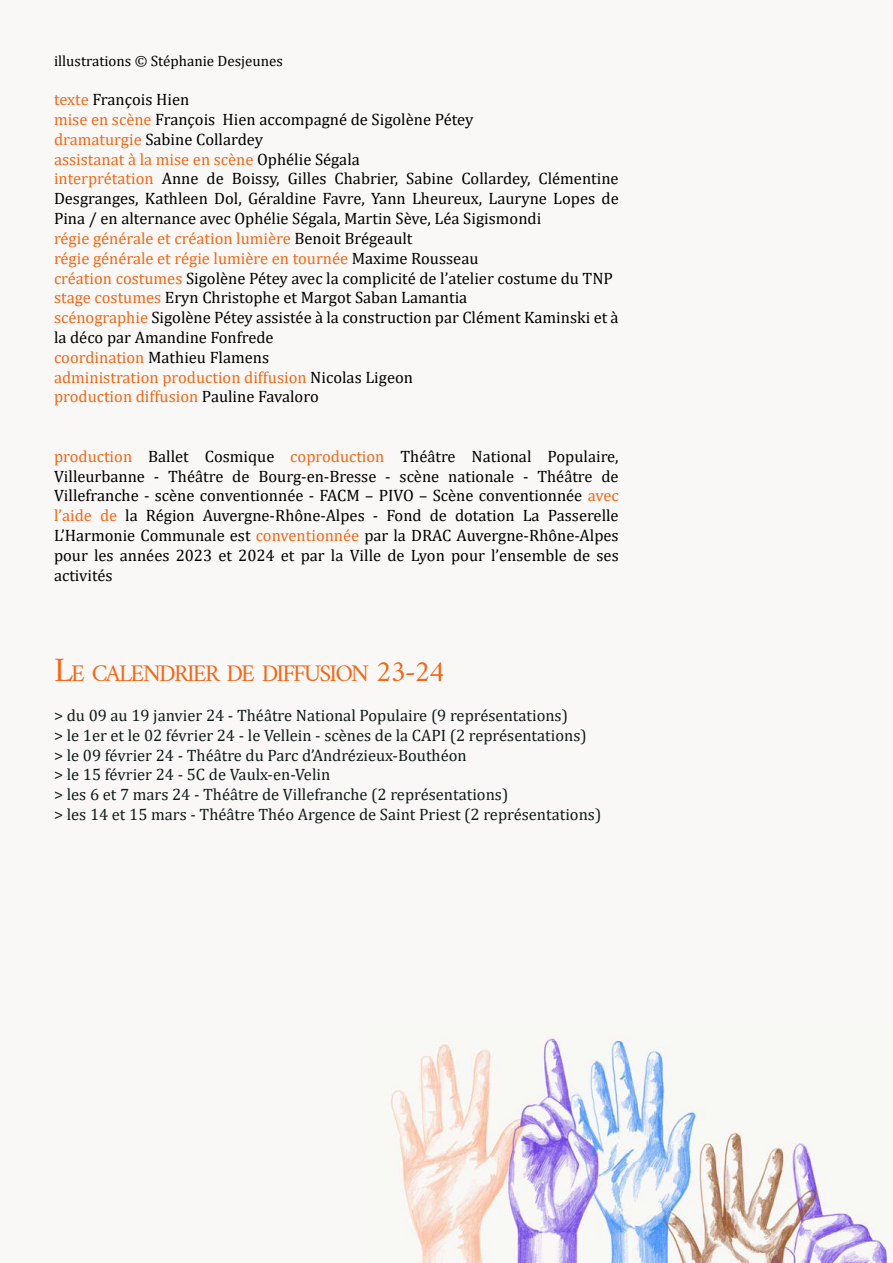
<style>
.page{position:relative;width:893px;height:1263px;background:#f9f8f6}
.page>*{position:absolute;margin:0;border:0;box-sizing:border-box;transform-origin:0 0}
.t1{font:24.15px "Amiri";letter-spacing:-.07em;color:#f16818}
.t2{font:16.5px/19.8px "Cambria";color:#000}
.t3{font:16.5px/19.8px "Cambria";color:#121b1a}
.t4{font:15px "Cambria";color:#000}
.s1{color:#f16818}
.s2{font-size:34.5px}
.s3{font-size:30px}
</style>
<div class="page">
<img style="left:391px;top:1035px;width:497px;height:228px">
<p class="t4" style="left:54px;top:52px;width:231px">illustrations © Stéphanie Desjeunes</p>
<p class="t2" style="left:54px;top:90px;width:566px"><span class="s1">texte</span> François Hien<br><span class="s1">mise en scène</span> François Hien accompagné de Sigolène Pétey<br><span class="s1">dramaturgie</span> Sabine Collardey<br><span class="s1">assistanat à la mise en scène</span> Ophélie Ségala<br><span class="s1">interprétation</span> Anne de Boissy, Gilles Chabrier, Sabine Collardey, Clémentine Desgranges, Kathleen Dol, Géraldine Favre, Yann Lheureux, Lauryne Lopes de Pina / en alternance avec Ophélie Ségala, Martin Sève, Léa Sigismondi<br><span class="s1">régie générale et création lumière</span> Benoit Brégeault<br><span class="s1">régie générale et régie lumière en tournée</span> Maxime Rousseau<br><span class="s1">création costumes</span> Sigolène Pétey avec la complicité de l’atelier costume du TNP <span class="s1">stage costumes</span> Eryn Christophe et Margot Saban Lamantia<br><span class="s1">scénographie</span> Sigolène Pétey assistée à la construction par Clément Kaminski et à la déco par Amandine Fonfrede<br><span class="s1">coordination</span> Mathieu Flamens<br><span class="s1">administration production diffusion</span> Nicolas Ligeon<br><span class="s1">production diffusion</span> Pauline Favaloro</p>
<p class="t2" style="left:54px;top:446px;width:566px;text-align:justify"><span class="s1">production</span> Ballet Cosmique <span class="s1">coproduction</span> Théâtre National Populaire, Villeurbanne - Théâtre de Bourg-en-Bresse - scène nationale - Théâtre de Villefranche - scène conventionnée - FACM – PIVO – Scène conventionnée <span class="s1">avec l’aide de</span> la Région Auvergne-Rhône-Alpes - Fond de dotation La Passerelle L’Harmonie Communale est <span class="s1">conventionnée</span> par la DRAC Auvergne-Rhône-Alpes pour les années 2023 et 2024 et par la Ville de Lyon pour l’ensemble de ses activités</p>
<h1 class="t1" style="left:54px;top:659px;width:392px"><span class="s2">L</span>E CALENDRIER DE DIFFUSION <span class="s3">23-24</span></h1>
<p class="t3" style="left:54px;top:705px;width:549px">&gt; du 09 au 19 janvier 24 - Théâtre National Populaire (9 représentations)<br>&gt; le 1er et le 02 février 24 - le Vellein - scènes de la CAPI (2 représentations)<br>&gt; le 09 février 24 - Théâtre du Parc d’Andrézieux-Bouthéon<br>&gt; le 15 février 24 - 5C de Vaulx-en-Velin<br>&gt; les 6 et 7 mars 24 - Théâtre de Villefranche (2 représentations)<br>&gt; les 14 et 15 mars - Théâtre Théo Argence de Saint Priest (2 représentations)</p>
</div>
